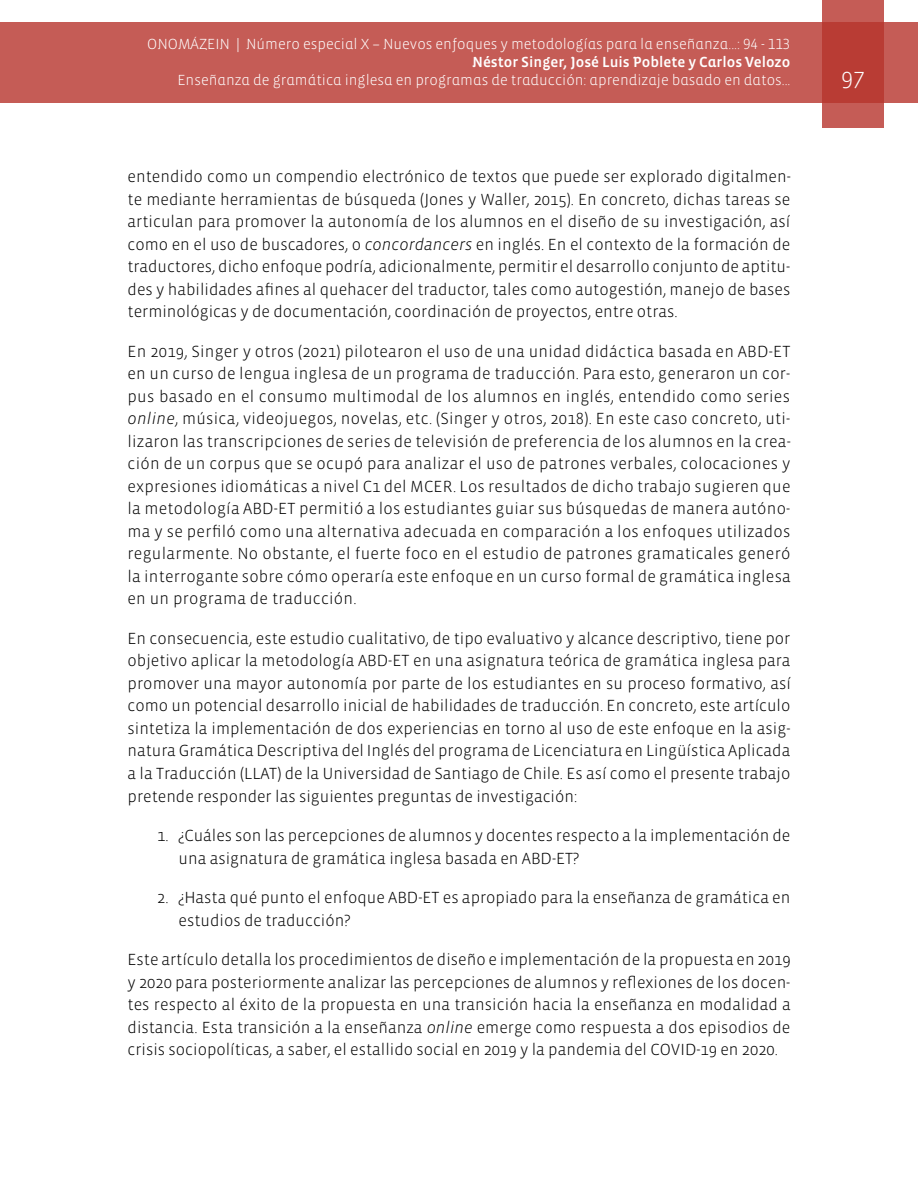
<style>
.page{position:relative;width:918px;height:1188px;background:#fff}
.page>*{position:absolute;margin:0;border:0;box-sizing:border-box;transform-origin:0 0}
.t1{font:300 24px "Vista Sans";color:#fff}
.t2{font:300 16.5px/22.5px "Vista Sans";color:#000;text-align:justify}
.t3{font:300 15px "Vista Sans Alt";color:#fff}
.t4{font:15px "Vista Sans Alt Med";color:#fff}
.s1{font-style:italic}
</style>
<div class="page">
<div style="left:0;top:23px;width:918px;height:80px;background:#c55c56"></div>
<svg style="left:822px;top:0;width:62px;height:128px;background:#bd4740"></svg>
<p class="t3" style="left:147px;top:37px;width:645px">ONOMÁZEIN | Número especial X – Nuevos enfoques y metodologías para la enseñanza...: 94 - 113</p>
<p class="t4" style="left:472px;top:55px;width:320px">Néstor Singer, José Luis Poblete y Carlos Velozo</p>
<p class="t3" style="left:177px;top:73px;width:615px">Enseñanza de gramática inglesa en programas de traducción: aprendizaje basado en datos...</p>
<h1 class="t1" style="left:841px;top:65px;width:25px">97</h1>
<p class="t2" style="left:128px;top:166px;width:665px">entendido como un compendio electrónico de textos que puede ser explorado digitalmen&shy;te mediante herramientas de búsqueda (Jones y Waller, 2015). En concreto, dichas tareas se articulan para promover la autonomía de los alumnos en el diseño de su investigación, así como en el uso de buscadores, o <span class="s1">concordancers</span> en inglés. En el contexto de la formación de traductores, dicho enfoque podría, adicionalmente, permitir el desarrollo conjunto de aptitu&shy;des y habilidades afines al quehacer del traductor, tales como autogestión, manejo de bases terminológicas y de documentación, coordinación de proyectos, entre otras.</p>
<p class="t2" style="left:128px;top:340px;width:665px">En 2019, Singer y otros (2021) pilotearon el uso de una unidad didáctica basada en ABD-ET en un curso de lengua inglesa de un programa de traducción. Para esto, generaron un cor&shy;pus basado en el consumo multimodal de los alumnos en inglés, entendido como series <span class="s1">online</span>, música, videojuegos, novelas, etc. (Singer y otros, 2018). En este caso concreto, uti&shy;lizaron las transcripciones de series de televisión de preferencia de los alumnos en la crea&shy;ción de un corpus que se ocupó para analizar el uso de patrones verbales, colocaciones y expresiones idiomáticas a nivel C1 del MCER. Los resultados de dicho trabajo sugieren que la metodología ABD-ET permitió a los estudiantes guiar sus búsquedas de manera autóno&shy;ma y se perfiló como una alternativa adecuada en comparación a los enfoques utilizados regularmente. No obstante, el fuerte foco en el estudio de patrones gramaticales generó la interrogante sobre cómo operaría este enfoque en un curso formal de gramática inglesa en un programa de traducción.</p>
<p class="t2" style="left:128px;top:628px;width:665px">En consecuencia, este estudio cualitativo, de tipo evaluativo y alcance descriptivo, tiene por objetivo aplicar la metodología ABD-ET en una asignatura teórica de gramática inglesa para promover una mayor autonomía por parte de los estudiantes en su proceso formativo, así como un potencial desarrollo inicial de habilidades de traducción. En concreto, este artículo sintetiza la implementación de dos experiencias en torno al uso de este enfoque en la asig&shy;natura Gramática Descriptiva del Inglés del programa de Licenciatura en Lingüística Aplicada a la Traducción (LLAT) de la Universidad de Santiago de Chile. Es así como el presente trabajo pretende responder las siguientes preguntas de investigación:</p>
<p class="t2" style="left:179px;top:825px;width:613px;text-indent:-21px">1. ¿Cuáles son las percepciones de alumnos y docentes respecto a la implementación de una asignatura de gramática inglesa basada en ABD-ET?</p>
<p class="t2" style="left:179px;top:887px;width:613px;text-indent:-21px">2. ¿Hasta qué punto el enfoque ABD-ET es apropiado para la enseñanza de gramática en estudios de traducción?</p>
<p class="t2" style="left:128px;top:949px;width:665px">Este artículo detalla los procedimientos de diseño e implementación de la propuesta en 2019 y 2020 para posteriormente analizar las percepciones de alumnos y reflexiones de los docen&shy;tes respecto al éxito de la propuesta en una transición hacia la enseñanza en modalidad a distancia. Esta transición a la enseñanza <span class="s1">online</span> emerge como respuesta a dos episodios de crisis sociopolíticas, a saber, el estallido social en 2019 y la pandemia del COVID-19 en 2020.</p>
</div>
